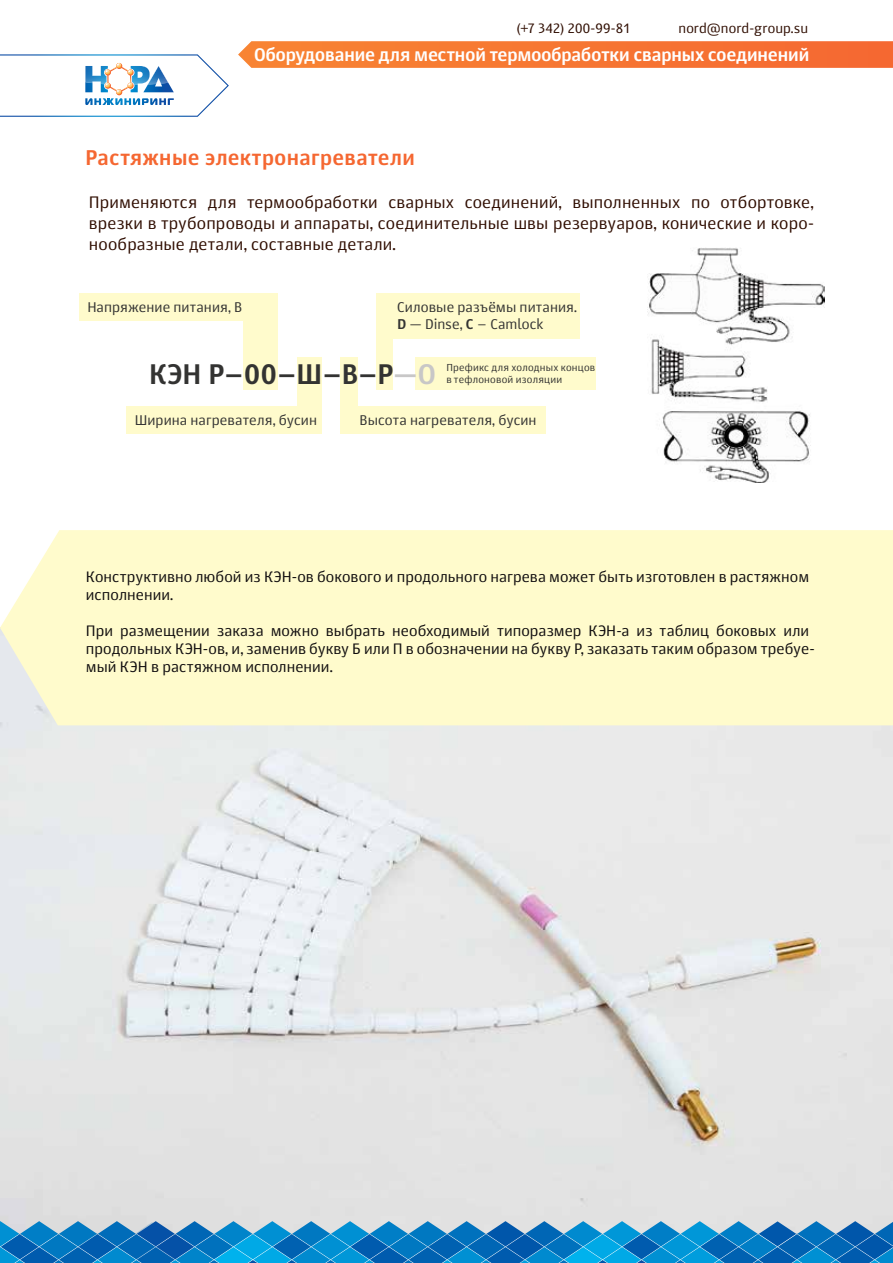
<style>
.page{position:relative;width:893px;height:1263px;background:#fff}
.page>*{position:absolute;margin:0;border:0;box-sizing:border-box;transform-origin:0 0}
.t1{font:700 27.9px "Story";color:#333332}
.t2{font:700 21px "Story";color:#f56731}
.t3{font:700 18px "Story";letter-spacing:-.03em;color:#fff}
.t4{font:16.5px/21px "Story";letter-spacing:.01em;color:#2f0d00;text-align:justify}
.t5{font:15px/18px "Story";letter-spacing:.005em;color:#100d0e}
.t6{font:13.95px/16.8px "Story";letter-spacing:.005em;color:#333332}
.t7{font:13.5px "Story";letter-spacing:.005em;color:#2f0d00}
.t8{font:10.05px "Story";letter-spacing:.02em;color:#333332}
.s1{font-weight:700}
.s2{color:#c8c7c7}
</style>
<div class="page">
<img style="left:0;top:725px;width:893px;height:496px">
<svg style="left:0;top:1221px;width:893px;height:42px;background:#2b8bc7"></svg>
<svg style="left:0;top:54px;width:229px;height:63px"></svg>
<svg style="left:238px;top:41px;width:655px;height:27px;background:#f67836"></svg>
<div style="left:244px;top:293px;width:34px;height:97px;background:#fffbcc"></div>
<div style="left:297px;top:358px;width:25px;height:76px;background:#fffbcc"></div>
<div style="left:340px;top:358px;width:18px;height:76px;background:#fffbcc"></div>
<div style="left:376px;top:293px;width:17px;height:97px;background:#fffbcc"></div>
<div style="left:415px;top:358px;width:181px;height:32px;background:#fffbcc"></div>
<div style="left:80px;top:293px;width:197px;height:28px;background:#fffbcc"></div>
<div style="left:126px;top:406px;width:196px;height:28px;background:#fffbcc"></div>
<div style="left:340px;top:406px;width:206px;height:28px;background:#fffbcc"></div>
<div style="left:376px;top:293px;width:204px;height:45px;background:#fffbcc"></div>
<img style="left:648px;top:248px;width:177px;height:234px">
<div style="left:0;top:530px;width:893px;height:195px;background:#fffbcc"></div>
<p class="t7" style="left:517px;top:20px;width:115px">(+7 342) 200-99-81</p>
<p class="t7" style="left:679px;top:20px;width:131px">nord@nord-group.su</p>
<p class="t3" style="left:254px;top:43px;width:557px">Оборудование для местной термообработки сварных соединений</p>
<h2 class="t2" style="left:85px;top:144px;width:332px">Растяжные электронагреватели</h2>
<p class="t4" style="left:89px;top:191px;width:726px">Применяются для термообработки сварных соединений, выполненных по отбортовке, врезки в трубопроводы и аппараты, соединительные швы резервуаров, конические и коро&shy;нообразные детали, составные детали.</p>
<p class="t6" style="left:397px;top:299px;width:181px">Силовые разъёмы питания.<br><span class="s1">D</span> — Dinse, <span class="s1">С</span> – Camlock</p>
<p class="t8" style="left:446px;top:361px;width:150px">Префикс для холодных концов</p>
<p class="t6" style="left:87px;top:299px;width:156px">Напряжение питания, В</p>
<h1 class="t1" style="left:149px;top:356px;width:289px">КЭН Р–00–Ш–В–Р<span class="s2">—О</span></h1>
<p class="t8" style="left:446px;top:373px;width:117px">в тефлоновой изоляции</p>
<p class="t6" style="left:135px;top:412px;width:184px">Ширина нагревателя, бусин</p>
<p class="t6" style="left:360px;top:412px;width:178px">Высота нагревателя, бусин</p>
<p class="t5" style="left:86px;top:567px;width:725px">Конструктивно любой из КЭН-ов бокового и продольного нагрева может быть изготовлен в растяжном исполнении.</p>
<p class="t5" style="left:86px;top:621px;width:730px">При размещении заказа можно выбрать необходимый типоразмер КЭН-а из таблиц боковых или продольных КЭН-ов, и, заменив букву Б или П в обозначении на букву Р, заказать таким образом требуе&shy;мый КЭН в растяжном исполнении.</p>
</div>
